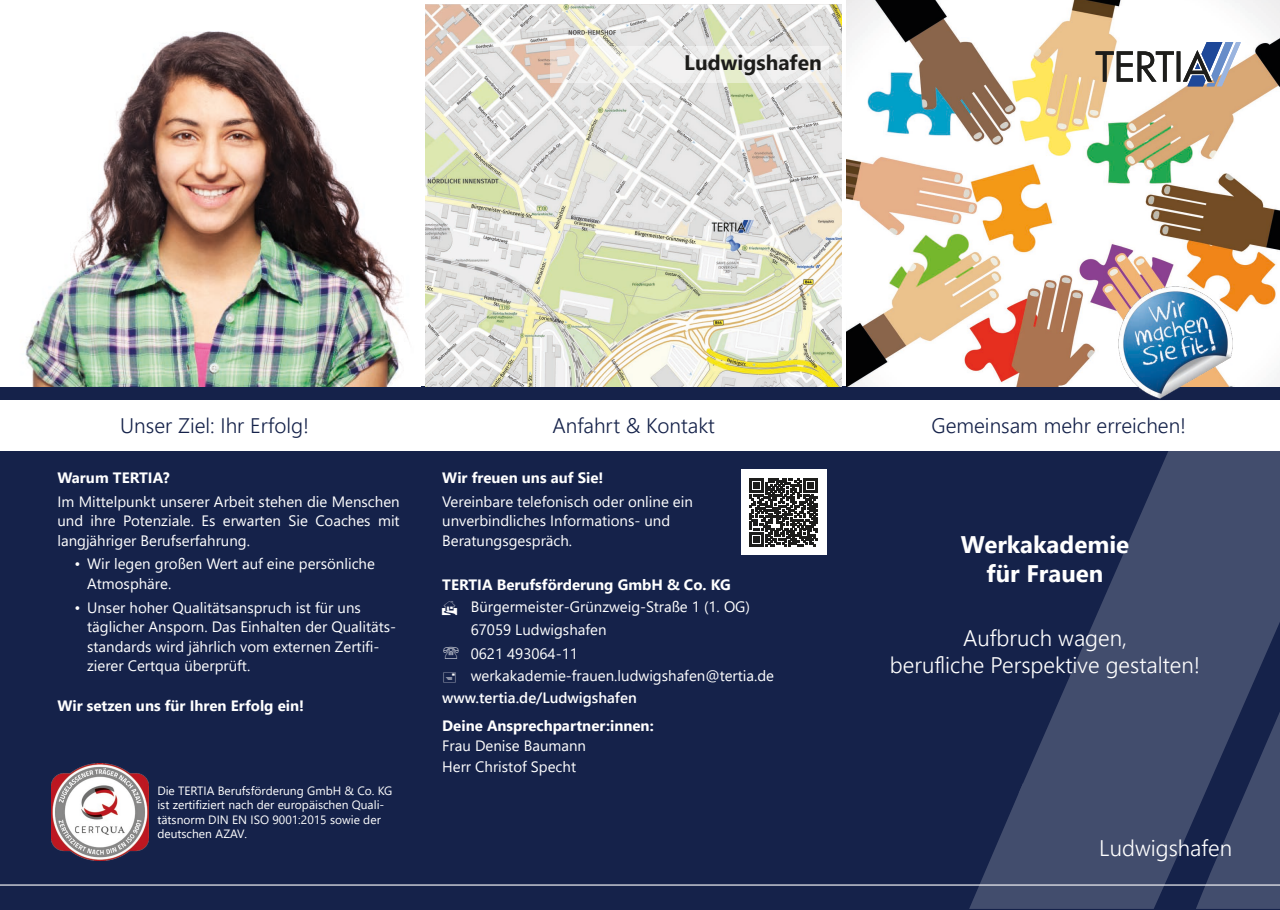
<style>
.page{position:relative;width:1280px;height:910px;background:#fff}
.page>*{position:absolute;margin:0;border:0;box-sizing:border-box;transform-origin:0 0}
.Headline_Title{font:700 24px/28.8px "Segoe UI";color:#fff;text-align:center}
.Headline_Title_2{font:300 22.5px/27px "Segoe UI";color:#fff;text-align:center}
.Headline_Blau_Klein{font:300 21px "Segoe UI";color:#15224a}
.Stadt{font:700 21px "Segoe UI";color:#1d1d1b}
.Fließtext{font:15px/19.5px "Segoe UI";color:#fff}
.TelefonwwwEmail{font:15px "Segoe UI";color:#fff}
.Wir_freuen_uns{font:15px/19.5px "Segoe UI";color:#fff}
.APS_Daten{font:15px "Segoe UI";color:#fff}
.Firma{font:700 15px "Segoe UI";color:#fff}
.Text_Zeile_Links{font:700 15px "Segoe UI";color:#fff}
.Ihre_APS{font:700 15px "Segoe UI";color:#fff}
.TelefonwwwEmail-2{font:600 15px "Segoe UI";color:#fff}
.Wir_freuen_uns-2{font:700 15px "Segoe UI";color:#fff}
.Headline_Column{font:700 15px "Segoe UI";color:#fff}
.Zeritfizierung{font:12px/14.4px "Segoe UI";color:#fff}
</style>
<div class="page">
<div style="left:0;top:387px;width:1280px;height:523px;background:#15224a"></div>
<hr style="left:0;top:884px;width:1280px;height:2px;background:#fff">
<svg style="left:1023px;top:451px;width:257px;height:392px;fill:#424d6d"></svg>
<svg style="left:969px;top:783px;width:214px;height:126px"></svg>
<svg style="left:1196px;top:711px;width:84px;height:198px"></svg>
<img style="left:846px;top:0;width:434px;height:387px">
<img style="left:25px;top:31px;width:383px;height:356px">
<img style="left:425px;top:4px;width:417px;height:383px">
<svg style="left:550px;top:46px;width:279px;height:37px;fill:#ededea"></svg>
<div style="left:0;top:400px;width:1280px;height:51px;background:#fff"></div>
<svg style="left:1095px;top:43px;width:146px;height:43px"></svg>
<img style="left:51px;top:763px;width:98px;height:98px">
<div style="left:741px;top:470px;width:85px;height:85px;background:#fff"></div>
<svg style="left:749px;top:478px;width:69px;height:69px"></svg>
<img style="left:1116px;top:285px;width:118px;height:114px">
<p class="Stadt" style="left:684px;top:42px;width:139px">Ludwigshafen</p>
<p class="Headline_Blau_Klein" style="left:120px;top:406px;width:190px">Unser Ziel: Ihr Erfolg!</p>
<p class="Headline_Blau_Klein" style="left:552px;top:406px;width:164px">Anfahrt &amp; Kontakt</p>
<p class="Headline_Column" style="left:57px;top:463px;width:114px">Warum TERTIA?</p>
<p class="Fließtext" style="left:57px;top:490px;width:344px;text-align:justify">Im Mittelpunkt unserer Arbeit stehen die Menschen und ihre Potenziale. Es erwarten Sie Coaches mit langjähriger Berufserfahrung.</p>
<p class="Fließtext" style="left:87px;top:553px;width:289px;text-indent:-13px">• Wir legen großen Wert auf eine persönliche<br>Atmosphäre.</p>
<p class="Fließtext" style="left:87px;top:596px;width:311px;text-indent:-13px">• Unser hoher Qualitätsanspruch ist für uns täglicher Ansporn. Das Einhalten der Qualitäts&shy;standards wird jährlich vom externen Zertifi&shy;zierer Certqua überprüft.</p>
<p class="Text_Zeile_Links" style="left:57px;top:691px;width:248px">Wir setzen uns für Ihren Erfolg ein!</p>
<p class="Wir_freuen_uns-2" style="left:442px;top:463px;width:163px">Wir freuen uns auf Sie!</p>
<p class="Wir_freuen_uns" style="left:442px;top:490px;width:252px">Vereinbare telefonisch oder online ein unverbindliches Informations- und<br>Beratungsgespräch.</p>
<p class="Firma" style="left:442px;top:571px;width:290px">TERTIA Berufsförderung GmbH &amp; Co. KG</p>
<p class="TelefonwwwEmail" style="left:442px;top:593px;width:309px">★ Bürgermeister-Grünzweig-Straße 1 (1. OG)</p>
<p class="TelefonwwwEmail" style="left:471px;top:615px;width:137px">67059 Ludwigshafen</p>
<p class="TelefonwwwEmail" style="left:471px;top:639px;width:109px">0621 493064-11</p>
<p class="TelefonwwwEmail" style="left:471px;top:661px;width:305px">werkakademie-frauen.ludwigshafen@tertia.de</p>
<p class="TelefonwwwEmail-2" style="left:442px;top:684px;width:196px">www.tertia.de/Ludwigshafen</p>
<p class="Ihre_APS" style="left:442px;top:712px;width:213px">Deine Ansprechpartner:innen:</p>
<p class="APS_Daten" style="left:442px;top:732px;width:145px">Frau Denise Baumann</p>
<p class="APS_Daten" style="left:442px;top:752px;width:135px">Herr Christof Specht</p>
<p class="Zeritfizierung" style="left:157px;top:782px;width:237px">Die TERTIA Berufsförderung GmbH &amp; Co. KG ist zertifiziert nach der europäischen Quali&shy;tätsnorm DIN EN ISO 9001:2015 sowie der deutschen AZAV.</p>
<p class="Headline_Blau_Klein" style="left:931px;top:406px;width:256px">Gemeinsam mehr erreichen!</p>
<p class="Headline_Title" style="left:961px;top:528px;width:170px">Werkakademie für Frauen</p>
<p class="Headline_Title_2" style="left:890px;top:623px;width:312px">Aufbruch wagen,<br>berufliche Perspektive gestalten!</p>
<p class="Headline_Title_2" style="left:1099px;top:832px;width:134px">Ludwigshafen</p>
</div>
